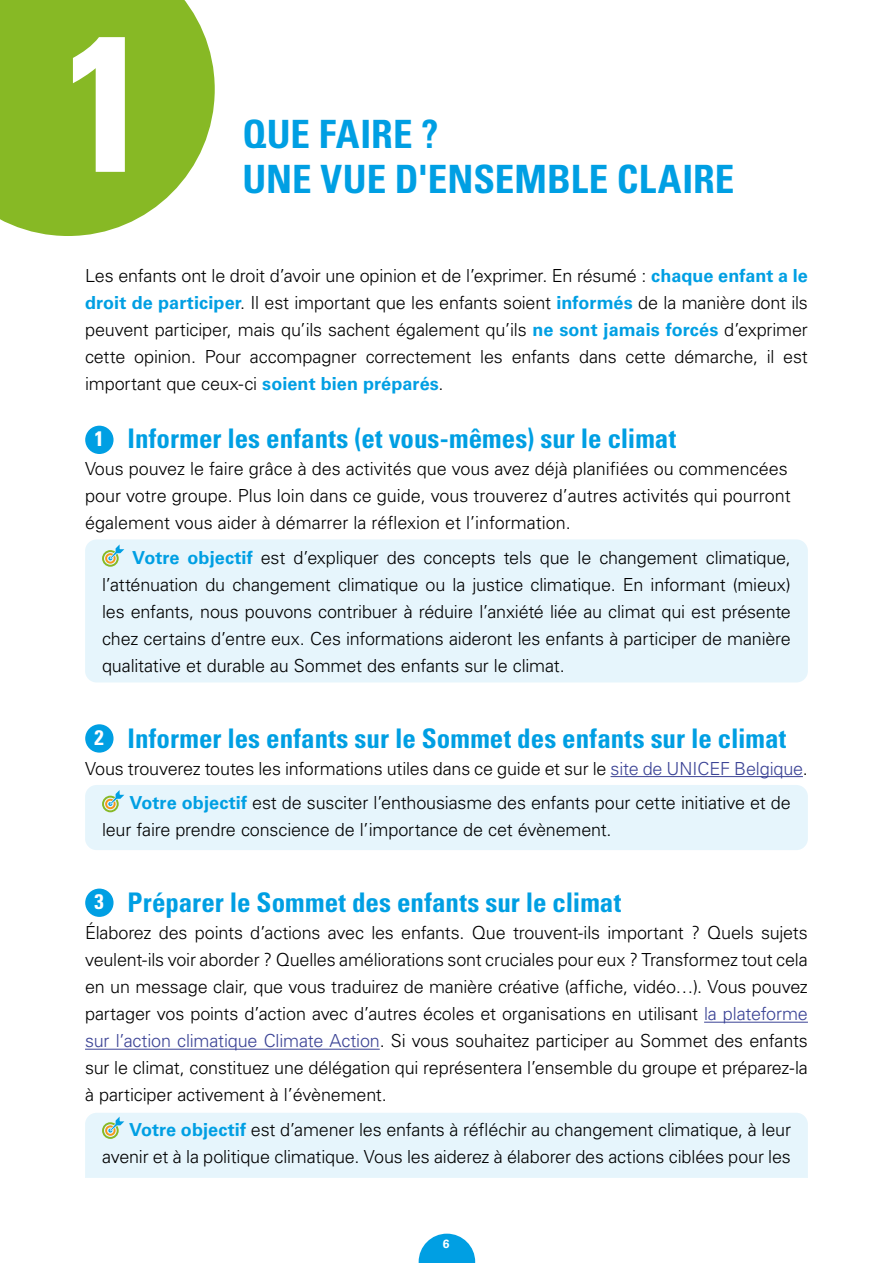
<style>
.page{position:relative;width:893px;height:1263px;background:#fff}
.page>*{position:absolute;margin:0;border:0;box-sizing:border-box;transform-origin:0 0}
.t1{font:700 condensed 193.05px "Univers LT Std";color:#fff}
.t2{font:700 condensed 39px/44.8px "Univers LT Std";color:#009fe3}
.t3{font:700 condensed 27px "Univers LT Std";letter-spacing:.005em;color:#009fe3}
.t4{font:700 condensed 21px "Univers LT Std";color:#fff}
.t5{font:300 18px/27px "Univers LT Std";letter-spacing:-.01em;color:#000;text-align:justify}
.t6{font:700 12px "Univers LT Std";color:#fff}
.s1{font-weight:700;color:#009fe3}
.s2{color:#3b4395}
</style>
<div class="page">
<div style="left:85px;top:539px;width:723px;height:143px;background:#e6f5fc;border-radius:12px"></div>
<div style="left:85px;top:785px;width:723px;height:65px;background:#e6f5fc;border-radius:12px"></div>
<div style="left:85px;top:1113px;width:723px;height:65px;background:#e6f5fc"></div>
<svg style="left:0;top:0;width:215px;height:236px;background:#94c13e"></svg>
<hr style="left:610px;top:776px;width:193px;height:1px;background:#3b4395">
<hr style="left:704px;top:1022px;width:104px;height:1px;background:#3b4395">
<hr style="left:85px;top:1049px;width:295px;height:1px;background:#3b4395">
<svg style="left:102px;top:544px;width:22px;height:23px"></svg>
<svg style="left:102px;top:790px;width:22px;height:22px"></svg>
<svg style="left:102px;top:1116px;width:22px;height:23px"></svg>
<div style="left:85px;top:426px;width:29px;height:28px;background:#009fe3;border-radius:50%"></div>
<div style="left:85px;top:724px;width:29px;height:29px;background:#009fe3;border-radius:50%"></div>
<div style="left:85px;top:888px;width:29px;height:29px;background:#009fe3;border-radius:50%"></div>
<svg style="left:419px;top:1233px;width:56px;height:30px"></svg>
<h1 class="t1" style="left:63px;top:-15px;width:87px">1</h1>
<h2 class="t2" style="left:242px;top:111px;width:494px">QUE FAIRE ?<br>UNE VUE D'ENSEMBLE CLAIRE</h2>
<p class="t5" style="left:85px;top:262px;width:724px">Les enfants ont le droit d’avoir une opinion et de l’exprimer. En résumé : <span class="s1">chaque enfant a le droit de participer</span>. Il est important que les enfants soient <span class="s1">informés</span> de la manière dont ils peuvent participer, mais qu’ils sachent également qu’ils <span class="s1">ne sont jamais forcés</span> d’exprimer cette opinion. Pour accompagner correctement les enfants dans cette démarche, il est important que ceux-ci <span class="s1">soient bien préparés</span>.</p>
<h3 class="t3" style="left:128px;top:422px;width:550px">Informer les enfants (et vous-mêmes) sur le climat</h3>
<p class="t5" style="left:85px;top:455px;width:707px;text-align:left">Vous pouvez le faire grâce à des activités que vous avez déjà planifiées ou commencées pour votre groupe. Plus loin dans ce guide, vous trouverez d’autres activités qui pourront également vous aider à démarrer la réflexion et l’information.</p>
<p class="t5" style="left:102px;top:544px;width:690px;text-indent:30px"><span class="s1">Votre objectif</span> est d’expliquer des concepts tels que le changement climatique, l’atténuation du changement climatique ou la justice climatique. En informant (mieux) les enfants, nous pouvons contribuer à réduire l’anxiété liée au climat qui est présente chez certains d’entre eux. Ces informations aideront les enfants à participer de manière qualitative et durable au Sommet des enfants sur le climat.</p>
<p class="t4" style="left:95px;top:426px;width:11px">1</p>
<h3 class="t3" style="left:128px;top:722px;width:660px">Informer les enfants sur le Sommet des enfants sur le climat</h3>
<p class="t5" style="left:129px;top:751px;width:680px;line-height:34.5px;text-indent:-44px">Vous trouverez toutes les informations utiles dans ce guide et sur le <span class="s2">site de UNICEF Belgique</span>.<br><span class="s1">Votre objectif</span> est de susciter l’enthousiasme des enfants pour cette initiative et de</p>
<p class="t5" style="left:102px;top:816px;width:511px">leur faire prendre conscience de l’importance de cet évènement.</p>
<p class="t4" style="left:95px;top:724px;width:11px">2</p>
<h3 class="t3" style="left:128px;top:886px;width:495px">Préparer le Sommet des enfants sur le climat</h3>
<p class="t5" style="left:85px;top:919px;width:724px">Élaborez des points d’actions avec les enfants. Que trouvent-ils important ? Quels sujets veulent-ils voir aborder ? Quelles améliorations sont cruciales pour eux ? Transformez tout cela en un message clair, que vous traduirez de manière créative (affiche, vidéo…). Vous pouvez partager vos points d’action avec d’autres écoles et organisations en utilisant <span class="s2">la plateforme sur l’action climatique Climate Action</span>. Si vous souhaitez participer au Sommet des enfants sur le climat, constituez une délégation qui représentera l’ensemble du groupe et préparez-la à participer activement à l’évènement.</p>
<p class="t5" style="left:102px;top:1116px;width:690px;text-align:right"><span class="s1">Votre objectif</span> est d’amener les enfants à réfléchir au changement climatique, à leur avenir et à la politique climatique. Vous les aiderez à élaborer des actions ciblées pour les</p>
<p class="t4" style="left:95px;top:889px;width:11px">3</p>
<p class="t6" style="left:443px;top:1237px;width:8px">6</p>
</div>
